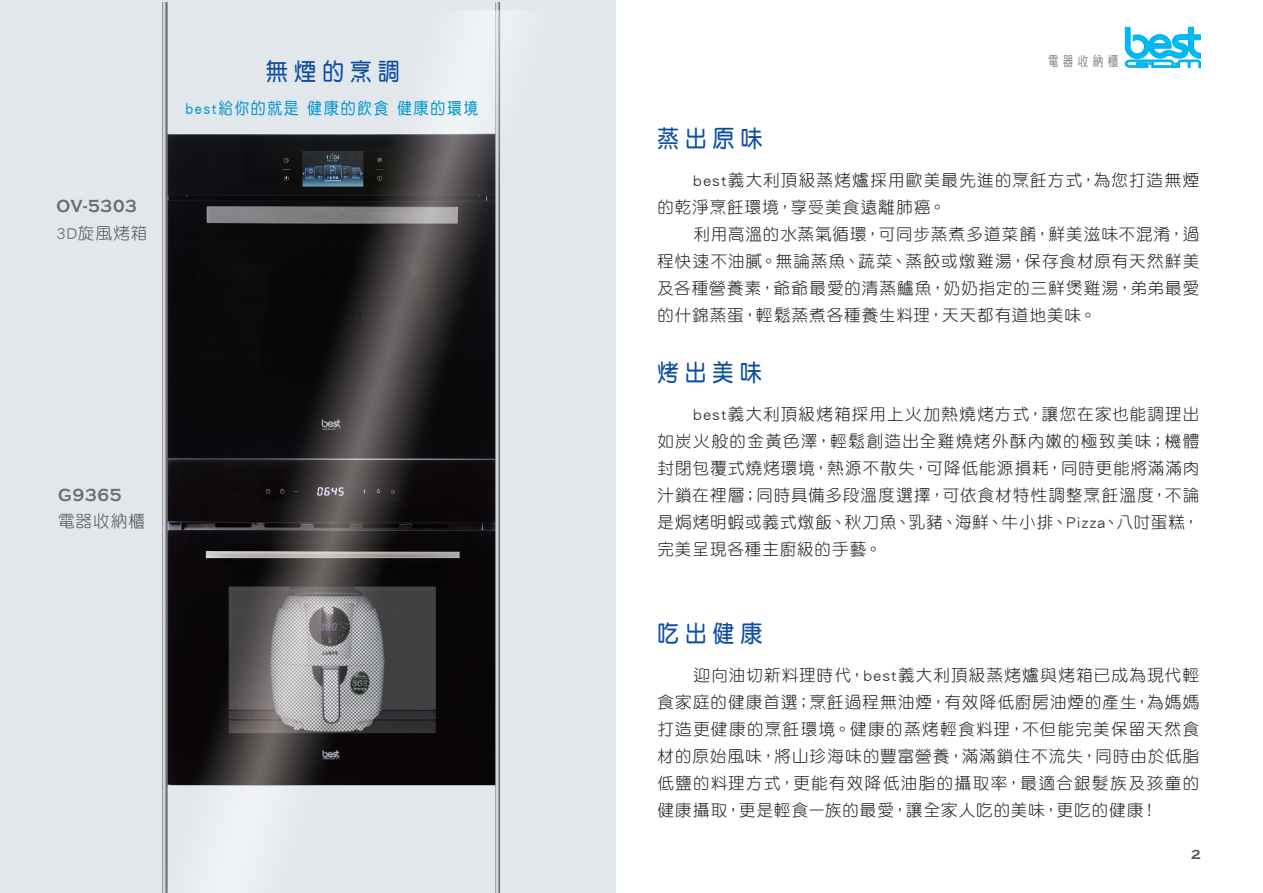
<style>
.page{position:relative;width:1263px;height:893px;background:#fff}
.page>*{position:absolute;margin:0;border:0;box-sizing:border-box;transform-origin:0 0}
.t1{font:24px "DF Yuan Std W7";letter-spacing:.29em;color:#0d4da1;scale:.9 1}
.t2{font:700 18px "Copperplate Gothic";letter-spacing:.05em;color:#6c6d70;scale:.9 1}
.t3{font:16.5px/27px "DF Yuan Std W3";letter-spacing:.07em;color:#231f20;text-align:justify}
.t4{font:16.5px "DF Yuan Std W5";letter-spacing:.12em;color:#0094cd;scale:.9 1}
.t5{font:16.5px "DF Yuan Std W3";letter-spacing:.07em;color:#57585a}
.t6{font:13.65px "DF Hei Std W5";letter-spacing:.42em;color:#808285;scale:.77 1}
.t7{font:700 13.5px "Copperplate Gothic";color:#57585a}
</style>
<div class="page">
<div style="left:0;top:0;width:615px;height:893px;background:#e2e7ec"></div>
<img style="left:162px;top:2px;width:351px;height:891px">
<svg style="left:1125px;top:27px;width:75px;height:40px"></svg>
<svg style="left:359px;top:311px;width:2px;height:12px"></svg>
<p class="t2" style="left:56px;top:196px;width:91px">OV-5303</p>
<p class="t5" style="left:56px;top:224px;width:93px">3D旋風烤箱</p>
<p class="t1" style="left:266px;top:59px;width:150px">無煙的烹調</p>
<p class="t4" style="left:186px;top:99px;width:327px">best給你的就是 健康的飲食 健康的環境</p>
<p class="t2" style="left:58px;top:485px;width:72px">G9365</p>
<p class="t5" style="left:58px;top:512px;width:88px">電器收納櫃</p>
<p class="t6" style="left:1048px;top:53px;width:93px">電器收納櫃</p>
<p class="t1" style="left:657px;top:126px;width:118px">蒸出原味</p>
<p class="t3" style="left:657px;top:166px;width:543px;text-indent:36px">best義大利頂級蒸烤爐採用歐美最先進的烹飪方式，為您打造無煙的乾淨烹飪環境，享受美食遠離肺癌。</p>
<p class="t3" style="left:657px;top:220px;width:543px;text-indent:36px">利用高溫的水蒸氣循環，可同步蒸煮多道菜餚，鮮美滋味不混淆，過程快速不油膩。無論蒸魚、蔬菜、蒸餃或燉雞湯，保存食材原有天然鮮美及各種營養素，爺爺最愛的清蒸鱸魚，奶奶指定的三鮮煲雞湯，弟弟最愛的什錦蒸蛋，輕鬆蒸煮各種養生料理，天天都有道地美味。</p>
<p class="t1" style="left:657px;top:360px;width:117px">烤出美味</p>
<p class="t3" style="left:657px;top:400px;width:543px;text-indent:36px">best義大利頂級烤箱採用上火加熱燒烤方式，讓您在家也能調理出如炭火般的金黃色澤，輕鬆創造出全雞燒烤外酥內嫩的極致美味；機體封閉包覆式燒烤環境，熱源不散失，可降低能源損耗，同時更能將滿滿肉汁鎖在裡層；同時具備多段溫度選擇，可依食材特性調整烹飪溫度，不論是焗烤明蝦或義式燉飯、秋刀魚、乳豬、海鮮、牛小排、Pizza、八吋蛋糕，完美呈現各種主廚級的手藝。</p>
<p class="t1" style="left:657px;top:621px;width:118px">吃出健康</p>
<p class="t3" style="left:657px;top:661px;width:543px;text-indent:36px">迎向油切新料理時代，best義大利頂級蒸烤爐與烤箱已成為現代輕食家庭的健康首選；烹飪過程無油煙，有效降低廚房油煙的產生，為媽媽打造更健康的烹飪環境。健康的蒸烤輕食料理，不但能完美保留天然食材的原始風味，將山珍海味的豐富營養，滿滿鎖住不流失，同時由於低脂低鹽的料理方式，更能有效降低油脂的攝取率，最適合銀髮族及孩童的健康攝取，更是輕食一族的最愛，讓全家人吃的美味，更吃的健康！</p>
<p class="t7" style="left:1191px;top:847px;width:11px">2</p>
</div>
